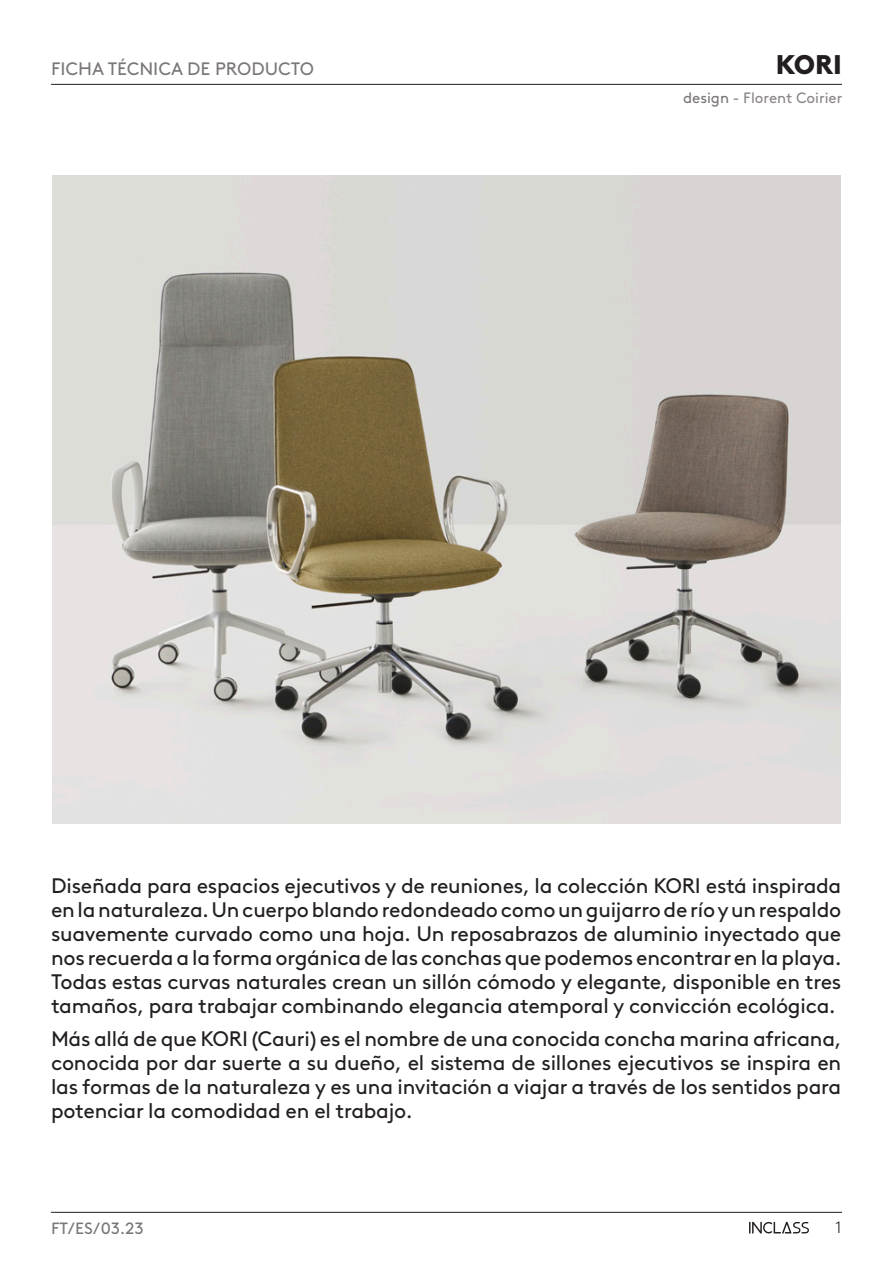
<style>
.page{position:relative;width:893px;height:1263px;background:#fff}
.page>*{position:absolute;margin:0;border:0;box-sizing:border-box;transform-origin:0 0}
.t1{font:900 27px "Brown LL";color:#231f20}
.Texto_colección{font:21px/24px "Brown LL";letter-spacing:-.01em;color:#231f20;text-align:justify}
.t2{font:18px "Brown LL";color:#7b7778}
.t3{font:16.35px "Brown LL";color:#7b7778}
.t4{font:300 16.35px "Brown LL";color:#231f20}
.t5{font:15px "Brown LL";color:#8c8788}
.s1{color:#7b7778}
</style>
<div class="page">
<hr style="left:51px;top:1212px;width:791px;height:1px;background:#231f20">
<svg style="left:749px;top:1222px;width:60px;height:11px"></svg>
<hr style="left:51px;top:84px;width:791px;height:1px;background:#231f20">
<img style="left:52px;top:176px;width:789px;height:648px">
<p class="t2" style="left:51px;top:55px;width:265px">FICHA TÉCNICA DE PRODUCTO</p>
<p class="t1" style="left:776px;top:44px;width:68px">KORI</p>
<p class="t5" style="left:683px;top:86px;width:161px"><span class="s1">design -</span> Florent Coirier</p>
<p class="Texto_colección" style="left:51px;top:872px;width:792px">Diseñada para espacios ejecutivos y de reuniones, la colección KORI está inspirada en la naturaleza. Un cuerpo blando redondeado como un guijarro de río y un respaldo suavemente curvado como una hoja. Un reposabrazos de aluminio inyectado que nos recuerda a la forma orgánica de las conchas que podemos encontrar en la playa.<br>Todas estas curvas naturales crean un sillón cómodo y elegante, disponible en tres tamaños, para trabajar combinando elegancia atemporal y convicción ecológica.</p>
<p class="Texto_colección" style="left:51px;top:1025px;width:792px">Más allá de que KORI (Cauri) es el nombre de una conocida concha marina africana, conocida por dar suerte a su dueño, el sistema de sillones ejecutivos se inspira en las formas de la naturaleza y es una invitación a viajar a través de los sentidos para potenciar la comodidad en el trabajo.</p>
<p class="t3" style="left:51px;top:1216px;width:94px">FT/ES/03.23</p>
<p class="t4" style="left:836px;top:1216px;width:7px">1</p>
</div>
